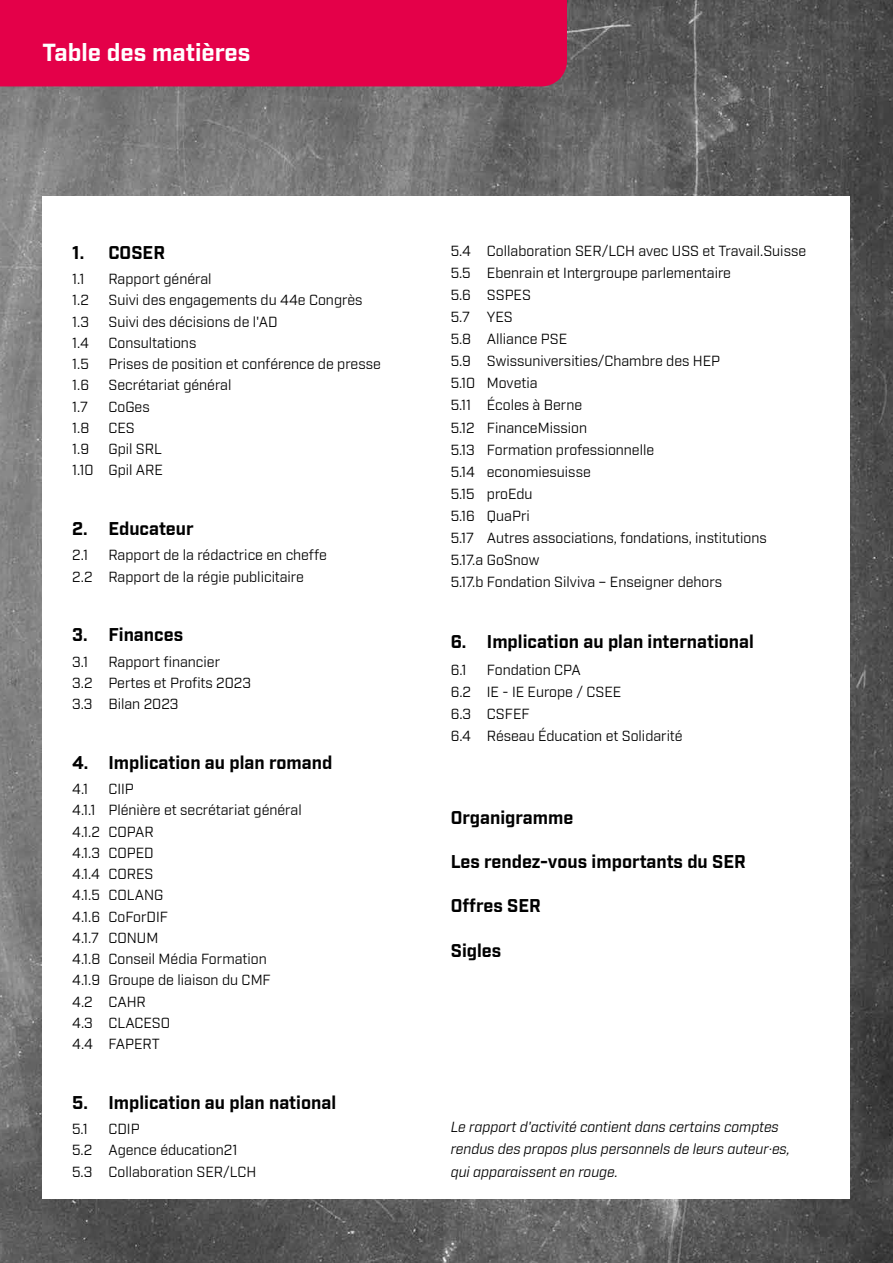
<style>
.page{position:relative;width:893px;height:1263px;background:#fff}
.page>*{position:absolute;margin:0;border:0;box-sizing:border-box;transform-origin:0 0}
.t1{font:700 24px "Industry";color:#fff}
.t2{font:700 18px "Industry";color:#000}
.t3{font:14.25px/21.3px "Industry";color:#000}
.t4{font:italic 14.25px/22px "Industry";color:#000}
</style>
<div class="page">
<img style="left:0;top:0;width:893px;height:1263px">
<div style="left:0;top:0;width:567px;height:86px;background:#e40049"></div>
<div style="left:43px;top:197px;width:807px;height:1002px;background:#fff"></div>
<h1 class="t1" style="left:43px;top:37px;width:209px">Table des matières</h1>
<p class="t2" style="left:72px;top:241px;width:94px">1. COSER</p>
<p class="t3" style="left:72px;top:269px;width:14px">1.1</p>
<p class="t3" style="left:108px;top:269px;width:105px">Rapport général</p>
<p class="t3" style="left:72px;top:290px;width:18px">1.2</p>
<p class="t3" style="left:108px;top:290px;width:256px">Suivi des engagements du 44e Congrès</p>
<p class="t3" style="left:72px;top:311px;width:18px">1.3</p>
<p class="t3" style="left:108px;top:311px;width:171px">Suivi des décisions de l'AD</p>
<p class="t3" style="left:72px;top:333px;width:18px">1.4</p>
<p class="t3" style="left:108px;top:333px;width:89px">Consultations</p>
<p class="t3" style="left:72px;top:354px;width:18px">1.5</p>
<p class="t3" style="left:108px;top:354px;width:274px">Prises de position et conférence de presse</p>
<p class="t3" style="left:72px;top:375px;width:18px">1.6</p>
<p class="t3" style="left:108px;top:375px;width:125px">Secrétariat général</p>
<p class="t3" style="left:72px;top:396px;width:17px">1.7</p>
<p class="t3" style="left:108px;top:396px;width:43px">CoGes</p>
<p class="t3" style="left:72px;top:418px;width:19px">1.8</p>
<p class="t3" style="left:108px;top:418px;width:28px">CES</p>
<p class="t3" style="left:72px;top:439px;width:18px">1.9</p>
<p class="t3" style="left:72px;top:439px;width:92px;text-align:right">Gpil SRL<br>1.10 Gpil ARE</p>
<p class="t2" style="left:72px;top:517px;width:123px">2. Educateur</p>
<p class="t3" style="left:72px;top:545px;width:17px">2.1</p>
<p class="t3" style="left:72px;top:545px;width:256px;text-indent:36px">Rapport de la rédactrice en cheffe<br>2.2 Rapport de la régie publicitaire</p>
<p class="t2" style="left:72px;top:624px;width:112px">3. Finances</p>
<p class="t3" style="left:72px;top:651px;width:17px">3.1</p>
<p class="t3" style="left:72px;top:651px;width:180px;text-indent:36px">Rapport financier<br>3.2 Pertes et Profits 2023<br>3.3 Bilan 2023</p>
<p class="t2" style="left:72px;top:751px;width:262px">4. Implication au plan romand</p>
<p class="t3" style="left:72px;top:779px;width:18px">4.1</p>
<p class="t3" style="left:72px;top:779px;width:231px;text-indent:36px">CIIP<br>4.1.1 Plénière et secrétariat général<br>4.1.2 COPAR<br>4.1.3 COPED<br>4.1.4 CORES<br>4.1.5 COLANG<br>4.1.6 CoForDIF<br>4.1.7 CONUM<br>4.1.8 Conseil Média Formation<br>4.1.9 Groupe de liaison du CMF<br>4.2 CAHR<br>4.3 CLACESO<br>4.4 FAPERT</p>
<p class="t2" style="left:72px;top:1091px;width:265px">5. Implication au plan national</p>
<p class="t3" style="left:72px;top:1118px;width:17px">5.1</p>
<p class="t3" style="left:72px;top:1118px;width:186px;text-indent:36px">CDIP<br>5.2 Agence éducation21<br>5.3 Collaboration SER/LCH</p>
<p class="t3" style="left:451px;top:240px;width:357px;line-height:22px">5.4 Collaboration SER/LCH avec USS et Travail.Suisse<br>5.5 Ebenrain et Intergroupe parlementaire<br>5.6 SSPES<br>5.7 YES<br>5.8 Alliance PSE<br>5.9 Swissuniversities/Chambre des HEP<br>5.10 Movetia<br>5.11 Écoles à Berne<br>5.12 FinanceMission<br>5.13 Formation professionnelle<br>5.14 economiesuisse<br>5.15 proEdu<br>5.16 QuaPri<br>5.17 Autres associations, fondations, institutions<br>5.17.a GoSnow<br>5.17.b Fondation Silviva – Enseigner dehors</p>
<p class="t2" style="left:451px;top:631px;width:305px">6. Implication au plan international</p>
<p class="t3" style="left:451px;top:659px;width:17px">6.1</p>
<p class="t3" style="left:451px;top:659px;width:233px;line-height:22px;text-indent:36px">Fondation CPA<br>6.2 IE - IE Europe / CSEE<br>6.3 CSFEF<br>6.4 Réseau Éducation et Solidarité</p>
<p class="t2" style="left:451px;top:807px;width:124px">Organigramme</p>
<p class="t2" style="left:451px;top:851px;width:297px">Les rendez-vous importants du SER</p>
<p class="t2" style="left:451px;top:895px;width:92px">Offres SER</p>
<p class="t2" style="left:451px;top:939px;width:52px">Sigles</p>
<p class="t4" style="left:451px;top:1116px;width:341px">Le rapport d'activité contient dans certains comptes rendus des propos plus personnels de leurs auteur·es, qui apparaissent en rouge.</p>
</div>
